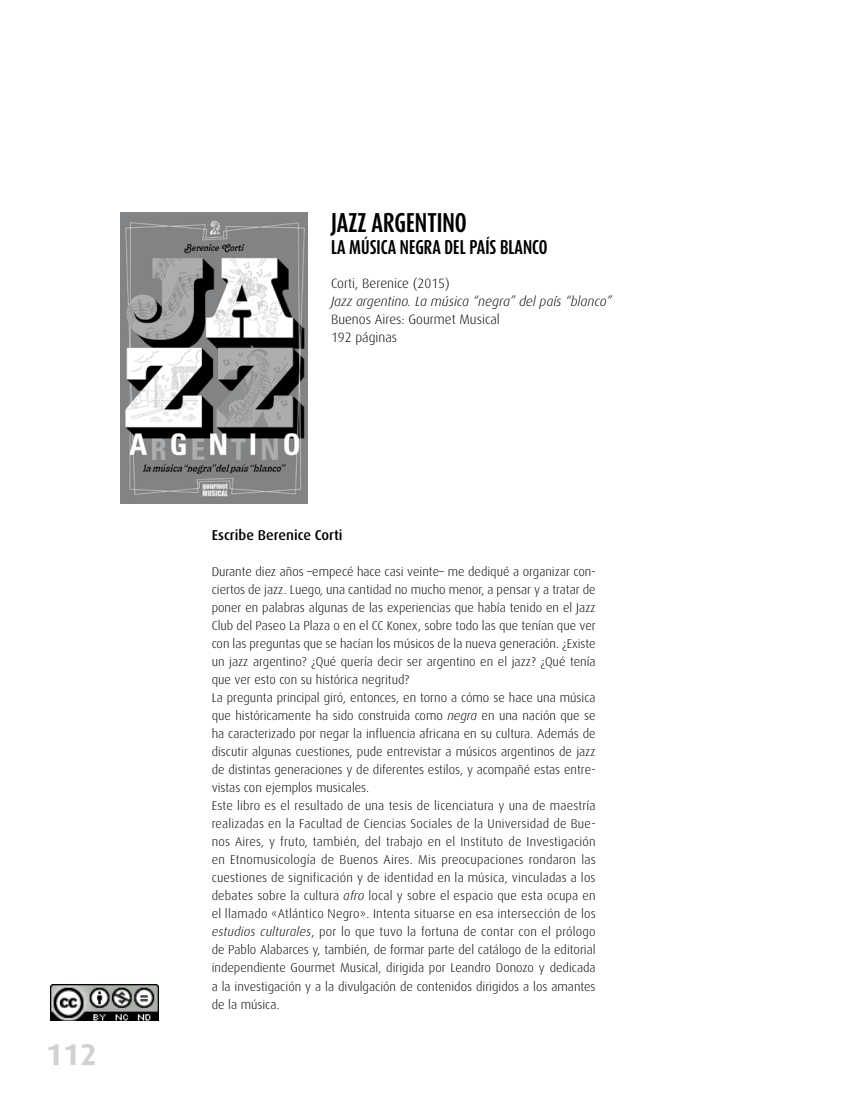
<style>
.page{position:relative;width:851px;height:1106px;background:#fff}
.page>*{position:absolute;margin:0;border:0;box-sizing:border-box;transform-origin:0 0}
.t1{font:700 30px "Dax";color:#d0d1d2}
.t2{font:700 22.5px "Dax Compact";color:#000}
.t3{font:700 16.5px "Dax Compact";color:#000}
.t4{font:500 14.25px "Dax";color:#000}
.t5{font:300 13.5px/18px "Dax";color:#000}
.t6{font:italic 300 13.5px "Dax";color:#000}
.t7{font:300 12.75px/18px "Dax";color:#000}
.s1{font-style:italic}
</style>
<div class="page">
<img style="left:120px;top:212px;width:187px;height:291px">
<img style="left:51px;top:984px;width:108px;height:36px">
<h1 class="t1" style="left:46px;top:1037px;width:52px">112</h1>
<h2 class="t2" style="left:331px;top:208px;width:137px">JAZZ ARGENTINO</h2>
<p class="t3" style="left:331px;top:236px;width:218px">LA MÚSICA NEGRA DEL PAÍS BLANCO</p>
<p class="t5" style="left:331px;top:274px;width:120px">Corti, Berenice (2015)</p>
<p class="t6" style="left:331px;top:294px;width:282px">Jazz argentino. La música “negra” del país “blanco”</p>
<p class="t5" style="left:331px;top:310px;width:170px">Buenos Aires: Gourmet Musical<br>192 páginas</p>
<p class="t4" style="left:212px;top:527px;width:132px">Escribe Berenice Corti</p>
<p class="t7" style="left:212px;top:563px;width:385px">Durante diez años –empecé hace casi veinte– me dediqué a organizar con&shy;ciertos de jazz. Luego, una cantidad no mucho menor, a pensar y a tratar de poner en palabras algunas de las experiencias que había tenido en el Jazz Club del Paseo La Plaza o en el CC Konex, sobre todo las que tenían que ver con las preguntas que se hacían los músicos de la nueva generación. ¿Existe un jazz argentino? ¿Qué quería decir ser argentino en el jazz? ¿Qué tenía que ver esto con su histórica negritud?<br>La pregunta principal giró, entonces, en torno a cómo se hace una música que históricamente ha sido construida como <span class="s1">negra</span> en una nación que se ha caracterizado por negar la influencia africana en su cultura. Además de discutir algunas cuestiones, pude entrevistar a músicos argentinos de jazz de distintas generaciones y de diferentes estilos, y acompañé estas entre&shy;vistas con ejemplos musicales.<br>Este libro es el resultado de una tesis de licenciatura y una de maestría realizadas en la Facultad de Ciencias Sociales de la Universidad de Bue&shy;nos Aires, y fruto, también, del trabajo en el Instituto de Investigación en Etnomusicología de Buenos Aires. Mis preocupaciones rondaron las cuestiones de significación y de identidad en la música, vinculadas a los debates sobre la cultura <span class="s1">afro</span> local y sobre el espacio que esta ocupa en el llamado «Atlántico Negro». Intenta situarse en esa intersección de los <span class="s1">estudios culturales</span>, por lo que tuvo la fortuna de contar con el prólogo de Pablo Alabarces y, también, de formar parte del catálogo de la editorial independiente Gourmet Musical, dirigida por Leandro Donozo y dedicada a la investigación y a la divulgación de contenidos dirigidos a los amantes de la música.</p>
</div>
